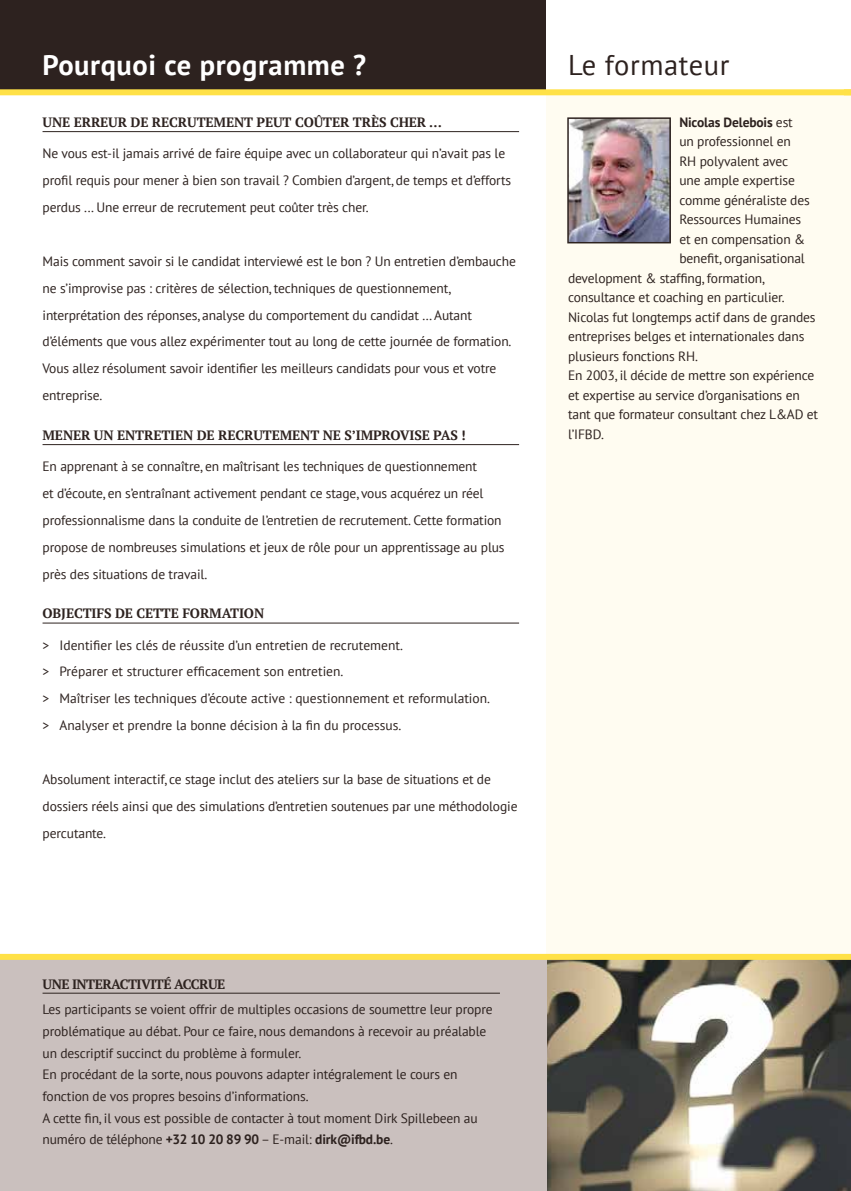
<style>
.page{position:relative;width:851px;height:1191px;background:#fff}
.page>*{position:absolute;margin:0;border:0;box-sizing:border-box;transform-origin:0 0}
.t1{font:700 28.5px "PT Sans";letter-spacing:.02em;color:#fff}
.t2{font:28.5px "PT Sans";letter-spacing:.02em;color:#2d221f}
.t3{font:13.5px/26.8px "PT Sans";letter-spacing:-.01em;color:#2d221f}
.t4{font:700 13.5px "PT Serif";letter-spacing:-.01em;color:#2d221f}
.t5{font:700 13.5px "PT Serif";letter-spacing:-.04em;color:#2d221f}
.t6{font:700 13.5px "PT Sans";letter-spacing:-.01em;color:#2d221f}
.s1{font-weight:400}
.s2{font-weight:700}
</style>
<div class="page">
<div style="left:0;top:0;width:553px;height:92px;background:#2d221f"></div>
<hr style="left:43px;top:131px;width:476px;height:1px;background:#2d221f">
<hr style="left:43px;top:444px;width:476px;height:1px;background:#2d221f">
<hr style="left:43px;top:622px;width:476px;height:1px;background:#2d221f">
<div style="left:546px;top:95px;width:304px;height:862px;background:#fffcf1"></div>
<img style="left:570px;top:120px;width:97px;height:120px">
<div style="left:567px;top:117px;width:103px;height:126px;border:2px solid #2d221f"></div>
<img style="left:546px;top:960px;width:304px;height:231px">
<div style="left:0;top:957px;width:546px;height:234px;background:#cac0be"></div>
<hr style="left:43px;top:992px;width:457px;height:1px;background:#2d221f">
<div style="left:546px;top:0;width:303px;height:92px;background:#fff"></div>
<div style="left:0;top:89px;width:850px;height:6px;background:#ffe147"></div>
<div style="left:0;top:954px;width:850px;height:6px;background:#ffe147"></div>
<h1 class="t1" style="left:43px;top:46px;width:325px">Pourquoi ce programme ?</h1>
<p class="t4" style="left:43px;top:113px;width:401px">UNE ERREUR DE RECRUTEMENT PEUT COÛTER TRÈS CHER …</p>
<p class="t3" style="left:43px;top:140px;width:470px">Ne vous est-il jamais arrivé de faire équipe avec un collaborateur qui n’avait pas le profil requis pour mener à bien son travail ? Combien d’argent, de temps et d’efforts perdus ... Une erreur de recrutement peut coûter très cher.</p>
<p class="t3" style="left:43px;top:247px;width:475px">Mais comment savoir si le candidat interviewé est le bon ? Un entretien d’embauche ne s’improvise pas : critères de sélection, techniques de questionnement, interprétation des réponses, analyse du comportement du candidat … Autant d’éléments que vous allez expérimenter tout au long de cette journée de formation.<br>Vous allez résolument savoir identifier les meilleurs candidats pour vous et votre entreprise.</p>
<p class="t4" style="left:43px;top:426px;width:425px">MENER UN ENTRETIEN DE RECRUTEMENT NE S’IMPROVISE PAS !</p>
<p class="t3" style="left:43px;top:452px;width:463px">En apprenant à se connaître, en maîtrisant les techniques de questionnement<br>et d’écoute, en s’entraînant activement pendant ce stage, vous acquérez un réel professionnalisme dans la conduite de l’entretien de recrutement. Cette formation propose de nombreuses simulations et jeux de rôle pour un apprentissage au plus près des situations de travail.</p>
<p class="t4" style="left:43px;top:605px;width:223px">OBJECTIFS DE CETTE FORMATION</p>
<p class="t3" style="left:43px;top:631px;width:449px">&gt; Identifier les clés de réussite d’un entretien de recrutement.<br>&gt; Préparer et structurer efficacement son entretien.<br>&gt; Maîtriser les techniques d’écoute active : questionnement et reformulation. &gt; Analyser et prendre la bonne décision à la fin du processus.</p>
<p class="t3" style="left:43px;top:765px;width:476px">Absolument interactif, ce stage inclut des ateliers sur la base de situations et de dossiers réels ainsi que des simulations d’entretien soutenues par une méthodologie percutante.</p>
<h1 class="t2" style="left:568px;top:47px;width:163px">Le formateur</h1>
<p class="t6" style="left:679px;top:113px;width:115px">Nicolas Delebois <span class="s1">est</span></p>
<p class="t3" style="left:679px;top:128px;width:113px">un professionnel en</p>
<p class="t3" style="left:679px;top:147px;width:110px">RH polyvalent avec</p>
<p class="t3" style="left:679px;top:167px;width:117px">une ample expertise</p>
<p class="t3" style="left:679px;top:186px;width:132px">comme généraliste des</p>
<p class="t3" style="left:679px;top:206px;width:123px">Ressources Humaines</p>
<p class="t3" style="left:679px;top:225px;width:127px">et en compensation &amp;</p>
<p class="t3" style="left:679px;top:245px;width:127px">benefit, organisational</p>
<p class="t3" style="left:568px;top:264px;width:198px">development &amp; staffing, formation,</p>
<p class="t3" style="left:568px;top:284px;width:218px">consultance et coaching en particulier.</p>
<p class="t3" style="left:568px;top:303px;width:249px">Nicolas fut longtemps actif dans de grandes</p>
<p class="t3" style="left:568px;top:323px;width:238px">entreprises belges et internationales dans</p>
<p class="t3" style="left:568px;top:342px;width:131px">plusieurs fonctions RH.</p>
<p class="t3" style="left:568px;top:362px;width:248px">En 2003, il décide de mettre son expérience</p>
<p class="t3" style="left:568px;top:381px;width:233px">et expertise au service d’organisations en</p>
<p class="t3" style="left:568px;top:401px;width:251px">tant que formateur consultant chez L&amp;AD et</p>
<p class="t3" style="left:568px;top:420px;width:37px">l’IFBD.</p>
<p class="t5" style="left:43px;top:975px;width:184px">UNE INTERACTIVITÉ ACCRUE</p>
<p class="t3" style="left:43px;top:998px;width:451px;line-height:21.6px">Les participants se voient offrir de multiples occasions de soumettre leur propre problématique au débat. Pour ce faire, nous demandons à recevoir au préalable un descriptif succinct du problème à formuler.<br>En procédant de la sorte, nous pouvons adapter intégralement le cours en fonction de vos propres besoins d’informations.<br>A cette fin, il vous est possible de contacter à tout moment Dirk Spillebeen au numéro de téléphone <span class="s2">+32 10 20 89 90</span> – E-mail: <span class="s2">dirk@ifbd.be</span>.</p>
</div>
